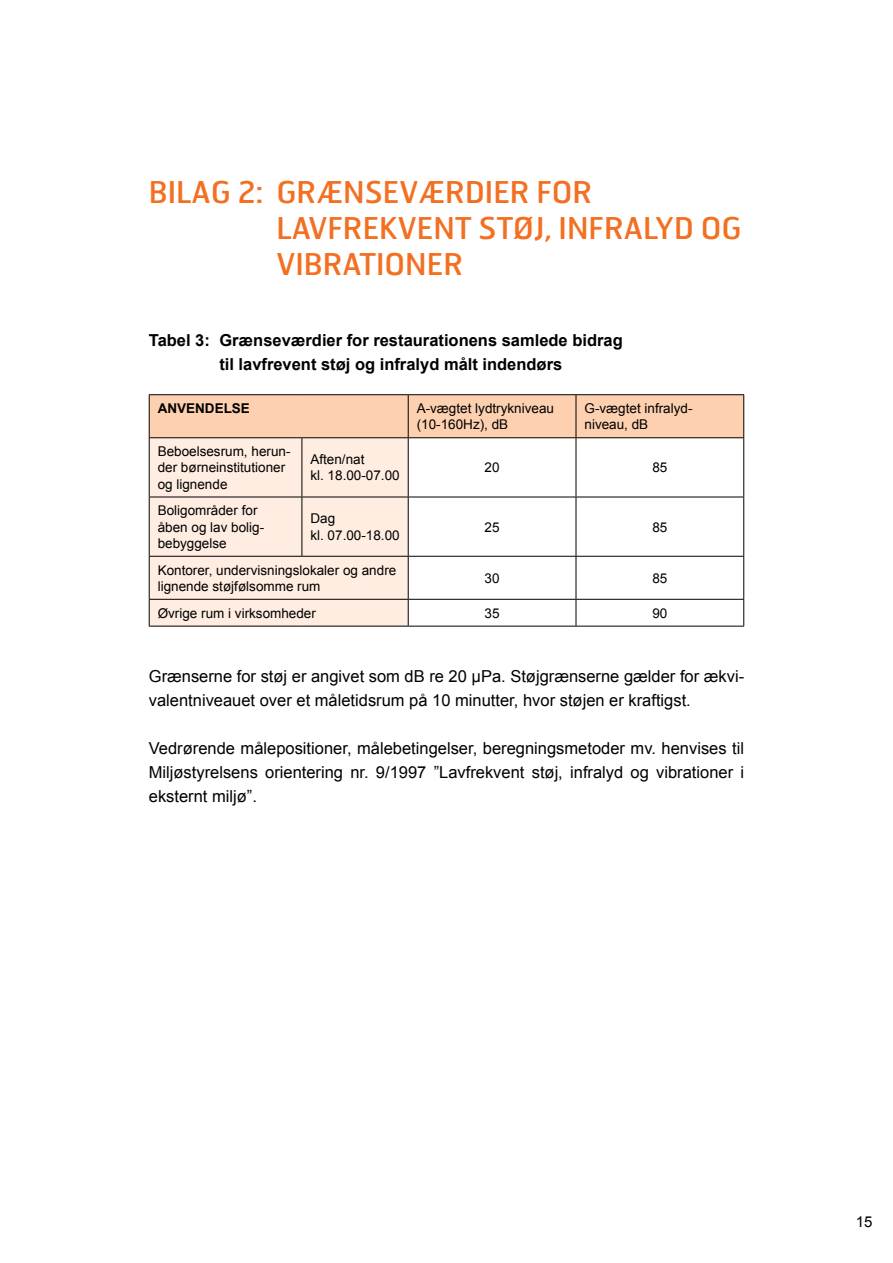
<style>
.page{position:relative;width:893px;height:1263px;background:#fff}
.page>*{position:absolute;margin:0;border:0;box-sizing:border-box;transform-origin:0 0}
.t1{font:30px/36px "Hermes FB";color:#f36f21}
.t2{font:16.5px/24px "Arial";color:#000}
.t3{font:700 16.5px/24px "Arial";color:#000}
.t4{font:15px "Arial";color:#000}
.t5{font:13.5px/16.2px "Arial";color:#000}
.t6{font:700 13.5px "Arial";color:#000}
</style>
<div class="page">
<div style="left:150px;top:395px;width:593px;height:42px;background:#fdd0af"></div>
<div style="left:150px;top:438px;width:258px;height:188px;background:#feede0"></div>
<hr style="left:149px;top:394px;width:153px;height:1px;background:#000">
<hr style="left:149px;top:395px;width:1px;height:42px;background:#000">
<hr style="left:302px;top:394px;width:106px;height:1px;background:#000">
<hr style="left:408px;top:394px;width:168px;height:1px;background:#000">
<hr style="left:408px;top:395px;width:1px;height:42px;background:#000">
<hr style="left:576px;top:394px;width:168px;height:1px;background:#000">
<hr style="left:576px;top:395px;width:1px;height:42px;background:#000">
<hr style="left:743px;top:395px;width:1px;height:42px;background:#000">
<hr style="left:149px;top:437px;width:153px;height:1px;background:#000">
<hr style="left:149px;top:438px;width:1px;height:59px;background:#000">
<hr style="left:302px;top:437px;width:106px;height:1px;background:#000">
<hr style="left:302px;top:438px;width:1px;height:59px;background:#000">
<hr style="left:408px;top:437px;width:168px;height:1px;background:#000">
<hr style="left:408px;top:438px;width:1px;height:59px;background:#000">
<hr style="left:576px;top:437px;width:168px;height:1px;background:#000">
<hr style="left:576px;top:438px;width:1px;height:59px;background:#000">
<hr style="left:743px;top:438px;width:1px;height:59px;background:#000">
<hr style="left:149px;top:497px;width:153px;height:1px;background:#000">
<hr style="left:149px;top:497px;width:1px;height:59px;background:#000">
<hr style="left:302px;top:497px;width:106px;height:1px;background:#000">
<hr style="left:302px;top:497px;width:1px;height:59px;background:#000">
<hr style="left:408px;top:497px;width:168px;height:1px;background:#000">
<hr style="left:408px;top:497px;width:1px;height:59px;background:#000">
<hr style="left:576px;top:497px;width:168px;height:1px;background:#000">
<hr style="left:576px;top:497px;width:1px;height:59px;background:#000">
<hr style="left:743px;top:497px;width:1px;height:59px;background:#000">
<hr style="left:149px;top:556px;width:153px;height:1px;background:#000">
<hr style="left:149px;top:557px;width:1px;height:42px;background:#000">
<hr style="left:302px;top:556px;width:106px;height:1px;background:#000">
<hr style="left:408px;top:556px;width:168px;height:1px;background:#000">
<hr style="left:408px;top:557px;width:1px;height:42px;background:#000">
<hr style="left:576px;top:556px;width:168px;height:1px;background:#000">
<hr style="left:576px;top:557px;width:1px;height:42px;background:#000">
<hr style="left:743px;top:557px;width:1px;height:42px;background:#000">
<hr style="left:149px;top:599px;width:153px;height:1px;background:#000">
<svg style="left:149px;top:600px;width:1px;height:26px"></svg>
<hr style="left:302px;top:599px;width:106px;height:1px;background:#000">
<hr style="left:408px;top:599px;width:168px;height:1px;background:#000">
<svg style="left:408px;top:600px;width:1px;height:26px"></svg>
<hr style="left:576px;top:599px;width:168px;height:1px;background:#000">
<svg style="left:576px;top:600px;width:1px;height:26px"></svg>
<svg style="left:743px;top:600px;width:1px;height:26px"></svg>
<hr style="left:149px;top:626px;width:153px;height:1px;background:#000">
<hr style="left:302px;top:626px;width:106px;height:1px;background:#000">
<hr style="left:408px;top:626px;width:168px;height:1px;background:#000">
<hr style="left:576px;top:626px;width:168px;height:1px;background:#000">
<h1 class="t1" style="left:276px;top:173px;width:467px;text-indent:-128px">BILAG 2: GRÆNSEVÆRDIER FOR<br>LAVFREKVENT STØJ, INFRALYD OG<br>VIBRATIONER</h1>
<p class="t3" style="left:219px;top:329px;width:405px;text-indent:-71px">Tabel 3: Grænseværdier for restaurationens samlede bidrag til lavfrevent støj og infralyd målt indendørs</p>
<p class="t6" style="left:158px;top:399px;width:94px">ANVENDELSE</p>
<p class="t5" style="left:417px;top:400px;width:139px">A-vægtet lydtrykniveau (10-160Hz), dB</p>
<p class="t5" style="left:584px;top:400px;width:110px">G-vægtet infralyd&shy;niveau, dB</p>
<p class="t5" style="left:158px;top:443px;width:134px">Beboelsesrum, herun&shy;der børneinstitutioner og lignende</p>
<p class="t5" style="left:310px;top:451px;width:91px">Aften/nat<br>kl. 18.00-07.00</p>
<p class="t5" style="left:485px;top:460px;width:17px">20</p>
<p class="t5" style="left:652px;top:460px;width:17px">85</p>
<p class="t5" style="left:158px;top:503px;width:107px">Boligområder for åben og lav bolig&shy;bebyggelse</p>
<p class="t5" style="left:310px;top:511px;width:91px">Dag<br>kl. 07.00-18.00</p>
<p class="t5" style="left:485px;top:519px;width:17px">25</p>
<p class="t5" style="left:652px;top:519px;width:17px">85</p>
<p class="t5" style="left:158px;top:562px;width:240px">Kontorer, undervisningslokaler og andre lignende støjfølsomme rum</p>
<p class="t5" style="left:485px;top:570px;width:17px">30</p>
<p class="t5" style="left:652px;top:570px;width:17px">85</p>
<p class="t5" style="left:158px;top:605px;width:160px">Øvrige rum i virksomheder</p>
<p class="t5" style="left:485px;top:605px;width:17px">35</p>
<p class="t5" style="left:652px;top:605px;width:17px">90</p>
<p class="t2" style="left:149px;top:665px;width:597px">Grænserne for støj er angivet som dB re 20 µPa. Støjgrænserne gælder for ækvi&shy;valentniveauet over et måletidsrum på 10 minutter, hvor støjen er kraftigst.</p>
<p class="t2" style="left:149px;top:737px;width:597px;text-align:justify">Vedrørende målepositioner, målebetingelser, beregningsmetoder mv. henvises til Miljøstyrelsens orientering nr. 9/1997 ”Lavfrekvent støj, infralyd og vibrationer i eksternt miljø”.</p>
<p class="t4" style="left:856px;top:1212px;width:18px">15</p>
</div>
